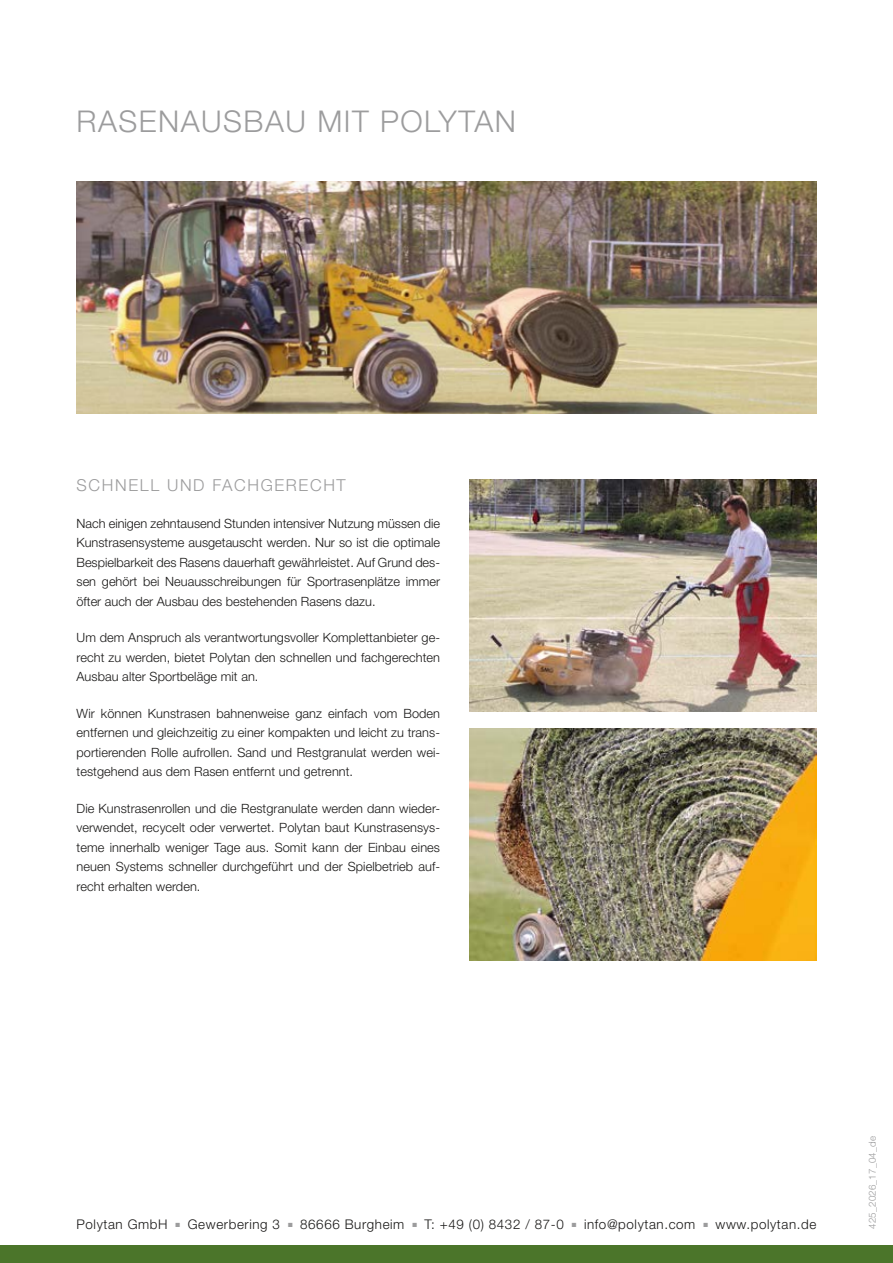
<style>
.page{position:relative;width:893px;height:1263px;background:#fff}
.page>*{position:absolute;margin:0;border:0;box-sizing:border-box;transform-origin:0 0}
.t1{font:300 30px "Helvetica Neue LT Std";letter-spacing:.05em;color:#9c9c9d}
.t2{font:300 16.5px "Helvetica Neue LT Std";letter-spacing:.1em;color:#9c9c9d}
.t3{font:300 13.35px "Helvetica Neue LT Std";letter-spacing:.045em;color:#181716}
.t4{font:300 12.75px/19.5px "Helvetica Neue LT Std";letter-spacing:.005em;color:#181716;text-align:justify}
.t5{font:300 9.75px "Helvetica Neue LT Std";letter-spacing:.02em;color:#9c9c9d}
</style>
<div class="page">
<div style="left:0;top:1246px;width:893px;height:17px;background:#4b752a"></div>
<img style="left:77px;top:182px;width:739px;height:232px">
<img style="left:470px;top:728px;width:346px;height:232px">
<img style="left:470px;top:480px;width:346px;height:231px">
<h1 class="t1" style="left:77px;top:103px;width:441px">RASENAUSBAU MIT POLYTAN</h1>
<p class="t2" style="left:77px;top:475px;width:271px">SCHNELL UND FACHGERECHT</p>
<p class="t4" style="left:77px;top:513px;width:365px">Nach einigen zehntausend Stunden intensiver Nutzung müssen die Kunstrasensysteme ausgetauscht werden. Nur so ist die optimale Bespielbarkeit des Rasens dauerhaft gewährleistet. Auf Grund des&shy;sen gehört bei Neuausschreibungen für Sportrasenplätze immer öfter auch der Ausbau des bestehenden Rasens dazu.</p>
<p class="t4" style="left:77px;top:628px;width:365px">Um dem Anspruch als verantwortungsvoller Komplettanbieter ge&shy;recht zu werden, bietet Polytan den schnellen und fachgerechten Ausbau alter Sportbeläge mit an.</p>
<p class="t4" style="left:77px;top:703px;width:365px">Wir können Kunstrasen bahnenweise ganz einfach vom Boden entfernen und gleichzeitig zu einer kompakten und leicht zu trans&shy;portierenden Rolle aufrollen. Sand und Restgranulat werden wei&shy;testgehend aus dem Rasen entfernt und getrennt.</p>
<p class="t4" style="left:77px;top:798px;width:365px">Die Kunstrasenrollen und die Restgranulate werden dann wieder&shy;verwendet, recycelt oder verwertet. Polytan baut Kunstrasensys&shy;teme innerhalb weniger Tage aus. Somit kann der Einbau eines neuen Systems schneller durchgeführt und der Spielbetrieb auf&shy;recht erhalten werden.</p>
<p class="t3" style="left:77px;top:1216px;width:93px">Polytan GmbH</p>
<p class="t3" style="left:176px;top:1216px;width:106px"><sup>■</sup> Gewerbering 3</p>
<p class="t3" style="left:288px;top:1216px;width:118px"><sup>■</sup> 86666 Burgheim</p>
<p class="t3" style="left:412px;top:1216px;width:153px"><sup>■</sup> T: +49 (0) 8432 / 87-0</p>
<p class="t3" style="left:572px;top:1216px;width:125px"><sup>■</sup> info@polytan.com</p>
<p class="t3" style="left:703px;top:1216px;width:114px"><sup>■</sup> www.polytan.de</p>
<p class="t5" style="left:866px;top:1229px;width:94px;rotate:-90deg">425_2026_17_04_de</p>
</div>
